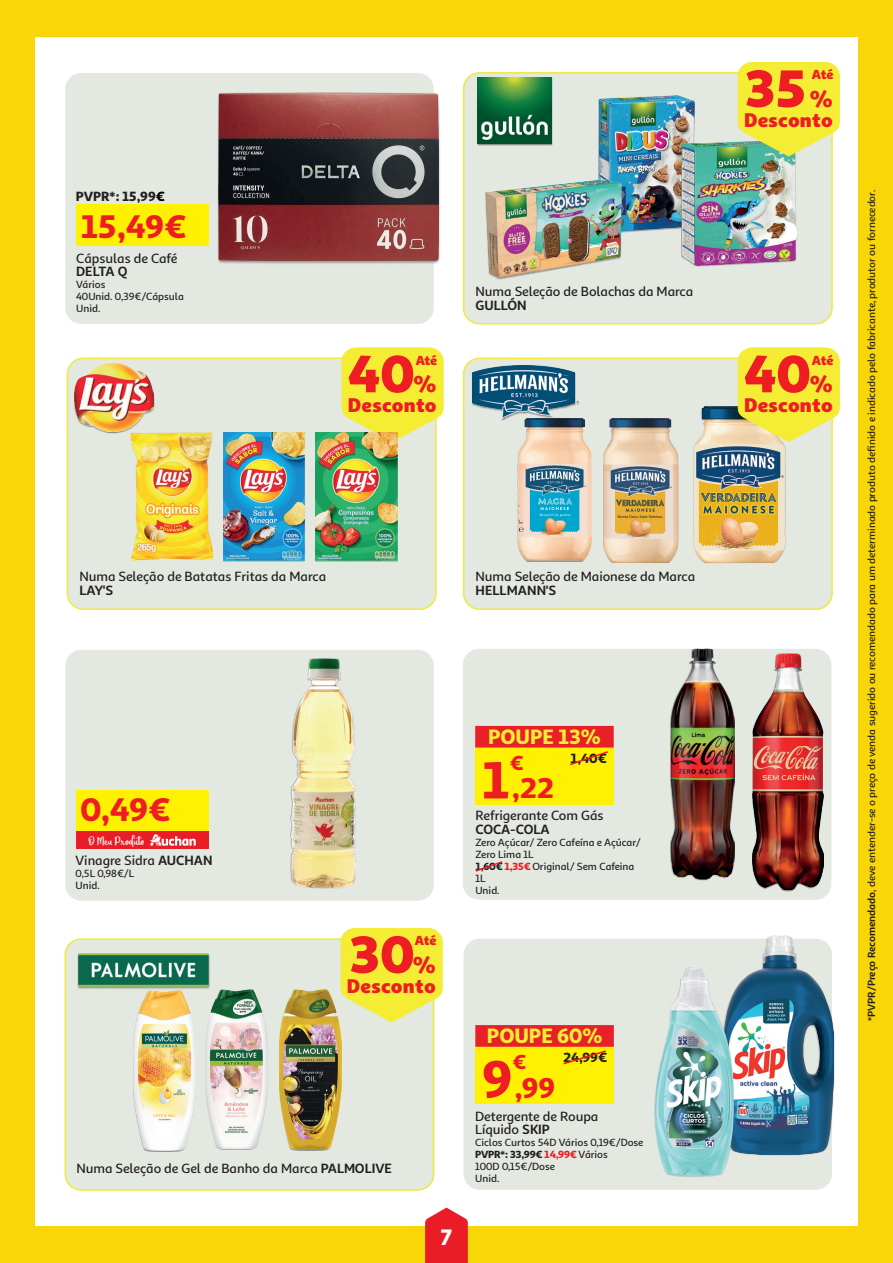
<style>
.page{position:relative;width:893px;height:1263px;background:#f8d608}
.page>*{position:absolute;margin:0;border:0;box-sizing:border-box;transform-origin:0 0}
.t1{font:900 52.95px "Sana Sans Alt";color:#ee1d23}
.t2{font:800 52.65px "Sana Sans Alt";color:#ee1d23}
.t3{font:900 33px "Sana Sans Alt";color:#ee1d23}
.t4{font:900 28.95px "Sana Sans Alt";color:#ee1d23}
.t5{font:800 23.25px "Sana Sans Alt";color:#ee1d23}
.t6{font:900 22.5px "Sana Sans Alt";color:#fff}
.t7{font:900 21px "Sana Sans Alt";color:#f4ed33}
.t8{font:900 20.55px "Sana Sans Alt";color:#ee1d23}
.t9{font:800 19.95px "Sana Sans Alt";letter-spacing:.015em;color:#ee1d23}
.t10{font:500 13.5px/13.5px "Sana Sans Alt";letter-spacing:-.005em;color:#231f20}
.t11{font:900 13.5px "Sana Sans Alt";letter-spacing:-.005em;color:#231f20}
.t12{font:13.5px "Eufoniem Two";color:#fff}
.t13{font:800 13.2px "Sana Sans Alt";letter-spacing:-.02em;color:#ee1d23}
.t14{font:500 10.5px/12px "Sana Sans Alt";color:#231f20}
.s1{color:#000}
.s2{font-weight:700}
.s3{font-weight:900}
.s4{font-weight:900;color:#ee1d23}
</style>
<div class="page">
<div style="left:35px;top:37px;width:823px;height:1189px;background:#fff"></div>
<svg style="left:425px;top:1207px;width:43px;height:56px;background:#ec3941"></svg>
<div style="left:65px;top:73px;width:369px;height:251px;background:#e3e8e1;border-radius:16px"></div>
<div style="left:67px;top:358px;width:369px;height:251px;background:#e3e8e1;border-radius:16px"></div>
<div style="left:67px;top:357px;width:370px;height:253px;border:2px solid #efea3d;border-radius:16px"></div>
<div style="left:463px;top:649px;width:368px;height:251px;background:#e3e8e1;border-radius:16px"></div>
<div style="left:464px;top:358px;width:368px;height:251px;background:#e3e8e1;border-radius:16px"></div>
<div style="left:463px;top:357px;width:370px;height:253px;border:2px solid #efea3d;border-radius:16px"></div>
<div style="left:464px;top:73px;width:368px;height:251px;background:#e3e8e1;border-radius:16px"></div>
<div style="left:463px;top:72px;width:370px;height:252px;border:2px solid #efea3d;border-radius:16px"></div>
<div style="left:65px;top:650px;width:369px;height:251px;background:#e3e8e1;border-radius:16px"></div>
<div style="left:65px;top:939px;width:369px;height:251px;background:#e3e8e1;border-radius:16px"></div>
<div style="left:64px;top:938px;width:370px;height:253px;border:2px solid #efea3d;border-radius:16px"></div>
<div style="left:464px;top:939px;width:368px;height:251px;background:#e3e8e1;border-radius:16px"></div>
<div style="left:74px;top:363px;width:81px;height:70px;background:#231f20;opacity:.5"></div>
<img style="left:75px;top:363px;width:79px;height:69px">
<div style="left:472px;top:365px;width:108px;height:56px;background:#231f20;opacity:.5"></div>
<img style="left:473px;top:365px;width:105px;height:54px">
<div style="left:477px;top:78px;width:76px;height:68px;background:#8f908c"></div>
<img style="left:478px;top:78px;width:74px;height:66px">
<img style="left:131px;top:432px;width:82px;height:128px">
<div style="left:517px;top:418px;width:75px;height:144px;background:#231f20;opacity:.5"></div>
<img style="left:517px;top:418px;width:74px;height:143px">
<img style="left:693px;top:407px;width:92px;height:156px">
<div style="left:603px;top:418px;width:75px;height:145px;background:#231f20;opacity:.5"></div>
<img style="left:603px;top:418px;width:74px;height:144px">
<img style="left:599px;top:95px;width:95px;height:136px">
<img style="left:485px;top:174px;width:144px;height:106px">
<div style="left:681px;top:141px;width:117px;height:126px;background:#231f20;opacity:.5"></div>
<img style="left:682px;top:141px;width:115px;height:124px">
<svg style="left:341px;top:347px;width:103px;height:96px;background:#f2ed4a"></svg>
<svg style="left:737px;top:347px;width:103px;height:96px;background:#f2ea4d"></svg>
<svg style="left:737px;top:61px;width:103px;height:96px;background:#e9e94d"></svg>
<div style="left:77px;top:954px;width:134px;height:36px;background:#231f20;opacity:.5"></div>
<img style="left:78px;top:954px;width:131px;height:32px">
<svg style="left:340px;top:928px;width:103px;height:95px;background:#f2ec4f"></svg>
<div style="left:133px;top:990px;width:63px;height:162px;background:#231f20;opacity:.5"></div>
<img style="left:134px;top:990px;width:61px;height:161px">
<img style="left:206px;top:990px;width:61px;height:159px">
<div style="left:279px;top:990px;width:63px;height:161px;background:#231f20;opacity:.5"></div>
<img style="left:280px;top:990px;width:61px;height:160px">
<div style="left:722px;top:935px;width:112px;height:221px;background:#231f20;opacity:.5"></div>
<img style="left:723px;top:936px;width:110px;height:218px">
<div style="left:654px;top:967px;width:80px;height:210px;background:#231f20;opacity:.5"></div>
<img style="left:655px;top:966px;width:78px;height:210px">
<img style="left:291px;top:659px;width:65px;height:229px">
<div style="left:217px;top:92px;width:224px;height:173px;background:#231f20;opacity:.5"></div>
<img style="left:219px;top:92px;width:221px;height:170px">
<img style="left:223px;top:432px;width:82px;height:129px">
<div style="left:315px;top:432px;width:83px;height:130px;background:#231f20;opacity:.5"></div>
<img style="left:315px;top:432px;width:82px;height:128px">
<div style="left:475px;top:747px;width:139px;height:58px;background:#fff101"></div>
<svg style="left:570px;top:751px;width:38px;height:15px"></svg>
<div style="left:475px;top:726px;width:139px;height:21px;background:#ea2029"></div>
<div style="left:670px;top:648px;width:65px;height:232px;background:#231f20;opacity:.5"></div>
<img style="left:671px;top:649px;width:63px;height:231px">
<img style="left:753px;top:653px;width:71px;height:237px">
<div style="left:475px;top:1047px;width:139px;height:57px;background:#fff101"></div>
<svg style="left:563px;top:1050px;width:43px;height:15px"></svg>
<div style="left:475px;top:1025px;width:139px;height:22px;background:#ea2029;border:2px solid #ea2029"></div>
<svg style="left:475px;top:861px;width:28px;height:11px"></svg>
<div style="left:76px;top:204px;width:133px;height:42px;background:#fff101"></div>
<div style="left:76px;top:790px;width:132px;height:41px;background:#fff101"></div>
<div style="left:76px;top:831px;width:132px;height:18px;background:#ea1d27"></div>
<svg style="left:150px;top:834px;width:46px;height:12px"></svg>
<p class="t11" style="left:76px;top:185px;width:91px">PVPR*: 15,99<span class="s1">€</span></p>
<p class="t3" style="left:81px;top:201px;width:107px">15,49€</p>
<p class="t10" style="left:76px;top:250px;width:103px">Cápsulas de Café<br><span class="s2">DELTA Q</span></p>
<p class="t14" style="left:76px;top:278px;width:109px">Vários<br>40Unid. 0,39€/Cápsula<br>Unid.</p>
<p class="t13" style="left:812px;top:66px;width:23px">Até</p>
<p class="t2" style="left:744px;top:54px;width:65px">35</p>
<p class="t5" style="left:810px;top:84px;width:24px">%</p>
<p class="t9" style="left:744px;top:107px;width:90px">Desconto</p>
<p class="t10" style="left:476px;top:284px;width:219px">Numa Seleção de Bolachas da Marca<br><span class="s2">GULLÓN</span></p>
<p class="t13" style="left:416px;top:352px;width:23px">Até</p>
<p class="t2" style="left:744px;top:340px;width:68px">40</p>
<p class="t13" style="left:812px;top:352px;width:23px">Até</p>
<p class="t2" style="left:347px;top:340px;width:68px">40</p>
<p class="t5" style="left:414px;top:369px;width:24px">%</p>
<p class="t9" style="left:348px;top:392px;width:90px">Desconto</p>
<p class="t5" style="left:810px;top:369px;width:24px">%</p>
<p class="t9" style="left:744px;top:392px;width:90px">Desconto</p>
<p class="t10" style="left:79px;top:569px;width:248px">Numa Seleção de Batatas Fritas da Marca<br><span class="s2">LAY'S</span></p>
<p class="t10" style="left:476px;top:569px;width:221px">Numa Seleção de Maionese da Marca<br><span class="s2">HELLMANN'S</span></p>
<p class="t3" style="left:81px;top:783px;width:91px">0,49€</p>
<p class="t12" style="left:88px;top:832px;width:57px">O Meu Produto</p>
<p class="t10" style="left:76px;top:853px;width:138px">Vinagre Sidra <span class="s2">AUCHAN</span></p>
<p class="t14" style="left:76px;top:867px;width:60px">0,5L 0,98€/L<br>Unid.</p>
<p class="t13" style="left:415px;top:932px;width:23px">Até</p>
<p class="t2" style="left:348px;top:920px;width:68px">30</p>
<p class="t5" style="left:413px;top:950px;width:24px">%</p>
<p class="t9" style="left:347px;top:973px;width:90px">Desconto</p>
<p class="t10" style="left:76px;top:1161px;width:317px">Numa Seleção de Gel de Banho da Marca <span class="s2">PALMOLIVE</span></p>
<h3 class="t6" style="left:440px;top:1219px;width:14px">7</h3>
<p class="t7" style="left:488px;top:720px;width:114px">POUPE 13%</p>
<p class="t1" style="left:482px;top:738px;width:30px">1</p>
<p class="t8" style="left:510px;top:747px;width:15px">€</p>
<p class="t4" style="left:512px;top:765px;width:44px">,22</p>
<p class="t11" style="left:570px;top:747px;width:38px">1,40€</p>
<p class="t10" style="left:475px;top:808px;width:130px">Refrigerante Com Gás<br><span class="s2">COCA-COLA</span></p>
<p class="t14" style="left:475px;top:835px;width:167px">Zero Açúcar/ Zero Cafeína e Açúcar/<br>Zero Lima 1L<br><span class="s3">1,60€</span> <span class="s4">1,35€</span> Original/ Sem Cafeina<br>1L<br>Unid.</p>
<p class="t7" style="left:487px;top:1019px;width:117px">POUPE 60%</p>
<p class="t1" style="left:482px;top:1037px;width:32px">9</p>
<p class="t8" style="left:512px;top:1046px;width:15px">€</p>
<p class="t4" style="left:514px;top:1064px;width:42px">,99</p>
<p class="t11" style="left:563px;top:1046px;width:46px">24,99€</p>
<p class="t10" style="left:475px;top:1108px;width:125px">Detergente de Roupa<br>Líquido <span class="s2">SKIP</span></p>
<p class="t14" style="left:475px;top:1136px;width:170px">Ciclos Curtos 54D Vários 0,19€/Dose<br><span class="s3">PVPR*: 33,99€</span> <span class="s4">14,99€</span> Vários<br>100D 0,15€/Dose<br>Unid.</p>
<p class="t14" style="left:865px;top:1021px;width:833px;rotate:-90deg">*<span class="s2">PVPR/Preço Recomendado</span>, deve entender-se o preço de venda sugerido ou recomendado para um determinado produto definido e indicado pelo fabricante, produtor ou fornecedor.</p>
</div>
